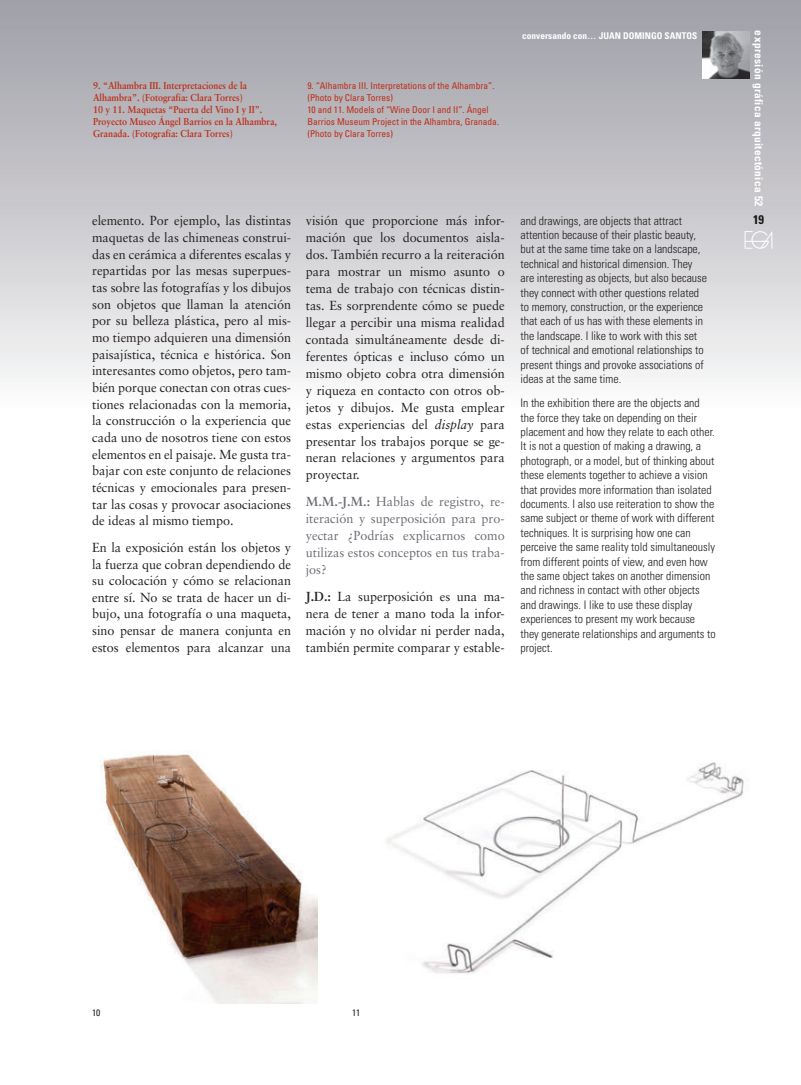
<style>
.page{position:relative;width:801px;height:1085px;background:#fff}
.page>*{position:absolute;margin:0;border:0;box-sizing:border-box;transform-origin:0 0}
.t1{font:13.12px/16.6px "Sabon";color:#231f20;text-align:justify;scale:.96 1}
.t2{font:13.12px/16.9px "Sabon";color:#6c6e75;text-align:justify;scale:.96 1}
.t3{font:700 condensed 12.5px "Univers";color:#231f20}
.t4{font:300 condensed 11.88px/14.4px "Univers";color:#231f20}
.t5{font:700 condensed 11.25px "Univers";letter-spacing:.03em;color:#fff}
.t6{font:700 10px/12px "Sabon";color:#c02d19;scale:.9 1}
.t7{font:condensed 9.38px/12px "Univers";color:#c02d19}
.t8{font:condensed 9.38px "Univers";color:#231f20}
.t9{font:700 condensed 9.25px "Univers";letter-spacing:.005em;color:#fff}
.s1{font-style:italic}
.s2{font-weight:700}
</style>
<div class="page">
<div style="left:0;top:0;width:801px;height:411px;background:linear-gradient(to bottom,#9d9da5,#faf9fa)"></div>
<svg style="left:744px;top:231px;width:28px;height:18px"></svg>
<img style="left:386px;top:762px;width:358px;height:211px">
<img style="left:101px;top:750px;width:217px;height:253px">
<img style="left:703px;top:32px;width:46px;height:46px">
<p class="t6" style="left:93px;top:80px;width:206px">9. “Alhambra III. Interpretaciones de la Alhambra”. (Fotografía: Clara Torres)<br>10 y 11. Maquetas “Puerta del Vino I y II”.<br>Proyecto Museo Ángel Barrios en la Alhambra, Granada. (Fotografía: Clara Torres)</p>
<p class="t7" style="left:307px;top:80px;width:193px">9. “Alhambra III. Interpretations of the Alhambra”. (Photo by Clara Torres)<br>10 and 11. Models of “Wine Door I and II”. Ángel Barrios Museum Project in the Alhambra, Granada. (Photo by Clara Torres)</p>
<p class="t9" style="left:522px;top:30px;width:176px">conversando con... JUAN DOMINGO SANTOS</p>
<p class="t1" style="left:92px;top:212px;width:209px">elemento. Por ejemplo, las distintas maquetas de las chimeneas construi&shy;das en cerámica a diferentes escalas y repartidas por las mesas superpues&shy;tas sobre las fotografías y los dibujos son objetos que llaman la atención por su belleza plástica, pero al mis&shy;mo tiempo adquieren una dimensión paisajística, técnica e histórica. Son interesantes como objetos, pero tam&shy;bién porque conectan con otras cues&shy;tiones relacionadas con la memoria, la construcción o la experiencia que cada uno de nosotros tiene con estos elementos en el paisaje. Me gusta tra&shy;bajar con este conjunto de relaciones técnicas y emocionales para presen&shy;tar las cosas y provocar asociaciones de ideas al mismo tiempo.</p>
<p class="t1" style="left:92px;top:538px;width:209px">En la exposición están los objetos y la fuerza que cobran dependiendo de su colocación y cómo se relacionan entre sí. No se trata de hacer un di&shy;bujo, una fotografía o una maqueta, sino pensar de manera conjunta en estos elementos para alcanzar una</p>
<p class="t1" style="left:306px;top:212px;width:209px">visión que proporcione más infor&shy;mación que los documentos aisla&shy;dos. También recurro a la reiteración para mostrar un mismo asunto o tema de trabajo con técnicas distin&shy;tas. Es sorprendente cómo se puede llegar a percibir una misma realidad contada simultáneamente desde di&shy;ferentes ópticas e incluso cómo un mismo objeto cobra otra dimensión y riqueza en contacto con otros ob&shy;jetos y dibujos. Me gusta emplear estas experiencias del <span class="s1">display</span> para presentar los trabajos porque se ge&shy;neran relaciones y argumentos para proyectar.</p>
<p class="t2" style="left:306px;top:493px;width:209px"><span class="s2">M.M.-J.M.:</span> Hablas de registro, re&shy;iteración y superposición para pro&shy;yectar ¿Podrías explicarnos como utilizas estos conceptos en tus traba&shy;jos?</p>
<p class="t1" style="left:306px;top:587px;width:209px"><span class="s2">J.D.:</span> La superposición es una ma&shy;nera de tener a mano toda la infor&shy;mación y no olvidar ni perder nada, también permite comparar y estable-</p>
<p class="t4" style="left:520px;top:213px;width:188px">and drawings, are objects that attract attention because of their plastic beauty, but at the same time take on a landscape, technical and historical dimension. They are interesting as objects, but also because they connect with other questions related to memory, construction, or the experience that each of us has with these elements in the landscape. I like to work with this set of technical and emotional relationships to present things and provoke associations of ideas at the same time.</p>
<p class="t4" style="left:520px;top:395px;width:197px">In the exhibition there are the objects and the force they take on depending on their placement and how they relate to each other.<br>It is not a question of making a drawing, a photograph, or a model, but of thinking about these elements together to achieve a vision that provides more information than isolated documents. I also use reiteration to show the same subject or theme of work with different techniques. It is surprising how one can perceive the same reality told simultaneously from different points of view, and even how the same object takes on another dimension and richness in contact with other objects and drawings. I like to use these display experiences to present my work because they generate relationships and arguments to project.</p>
<p class="t5" style="left:765px;top:30px;width:177px;rotate:90deg">expresión gráfica arquitectónica 52</p>
<p class="t3" style="left:753px;top:212px;width:13px">19</p>
<p class="t8" style="left:92px;top:1006px;width:10px">10</p>
<p class="t8" style="left:352px;top:1006px;width:10px">11</p>
</div>
